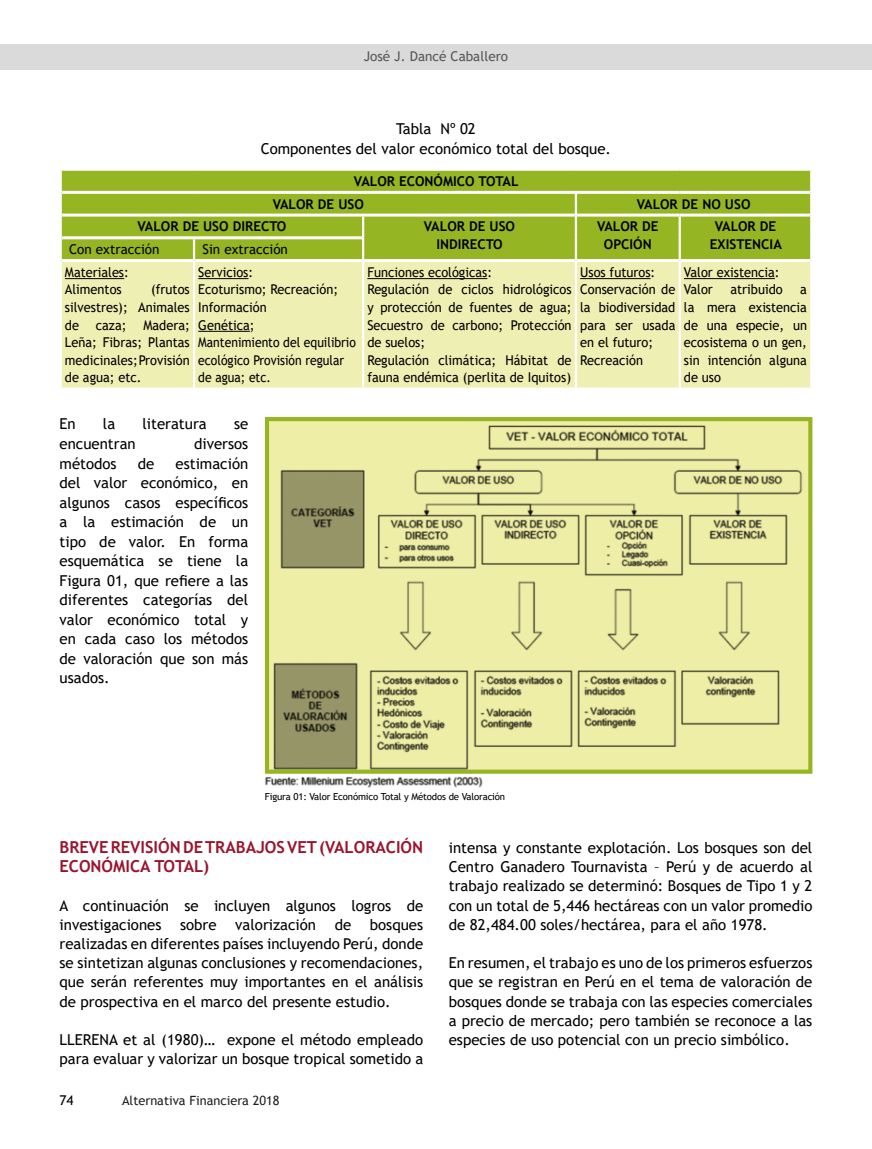
<style>
.page{position:relative;width:872px;height:1149px;background:#fff}
.page>*{position:absolute;margin:0;border:0;box-sizing:border-box;transform-origin:0 0}
.t1{font:700 16.5px/19.2px "Trebuchet MS";color:#9a142e}
.t2{font:15px/19.2px "Trebuchet MS";color:#000;text-align:justify}
.t3{font:13.5px/17.5px "Trebuchet MS";color:#000;scale:.95 1}
.t4{font:700 13.5px/17.5px "Trebuchet MS";color:#000;text-align:center}
.t5{font:13.5px "Trebuchet MS";color:#000}
.t6{font:13.5px "Trebuchet MS";color:#575756}
.PIE_DE_PAGINA{font:12.75px "Trebuchet MS";color:#231f20}
.t7{font:9.6px "Trebuchet MS";letter-spacing:-.015em;color:#000}
</style>
<div class="page">
<div style="left:0;top:45px;width:872px;height:25px;background:#dadada"></div>
<div style="left:62px;top:171px;width:748px;height:88px;background:#96b522"></div>
<div style="left:62px;top:262px;width:748px;height:125px;background:#eeefb2"></div>
<hr style="left:62px;top:191px;width:132px;height:3px;background:#fff">
<hr style="left:194px;top:191px;width:169px;height:3px;background:#fff">
<hr style="left:363px;top:191px;width:213px;height:3px;background:#fff">
<hr style="left:576px;top:191px;width:103px;height:3px;background:#fff">
<hr style="left:679px;top:191px;width:131px;height:3px;background:#fff">
<hr style="left:62px;top:213px;width:132px;height:3px;background:#fff">
<hr style="left:194px;top:213px;width:169px;height:3px;background:#fff">
<hr style="left:363px;top:213px;width:212px;height:3px;background:#fff">
<hr style="left:577px;top:213px;width:102px;height:3px;background:#fff">
<hr style="left:679px;top:213px;width:131px;height:3px;background:#fff">
<hr style="left:62px;top:236px;width:132px;height:3px;background:#fff">
<hr style="left:194px;top:236px;width:168px;height:3px;background:#fff">
<hr style="left:575px;top:194px;width:2px;height:21px;background:#fff">
<hr style="left:362px;top:216px;width:2px;height:22px;background:#fff">
<hr style="left:575px;top:215px;width:2px;height:23px;background:#fff">
<hr style="left:678px;top:216px;width:3px;height:22px;background:#fff">
<hr style="left:575px;top:238px;width:2px;height:22px;background:#fff">
<hr style="left:678px;top:238px;width:3px;height:22px;background:#fff">
<hr style="left:193px;top:239px;width:2px;height:21px;background:#fff">
<hr style="left:362px;top:238px;width:2px;height:22px;background:#fff">
<hr style="left:193px;top:260px;width:2px;height:127px;background:#fff">
<hr style="left:362px;top:260px;width:2px;height:127px;background:#fff">
<hr style="left:575px;top:260px;width:2px;height:127px;background:#fff">
<hr style="left:678px;top:260px;width:3px;height:127px;background:#fff">
<hr style="left:65px;top:278px;width:59px;height:1px;background:#000">
<hr style="left:198px;top:278px;width:50px;height:1px;background:#000">
<hr style="left:198px;top:331px;width:52px;height:1px;background:#000">
<hr style="left:367px;top:278px;width:120px;height:1px;background:#000">
<hr style="left:580px;top:278px;width:70px;height:1px;background:#000">
<hr style="left:684px;top:278px;width:91px;height:1px;background:#000">
<img style="left:264px;top:418px;width:547px;height:370px">
<p class="t6" style="left:364px;top:48px;width:146px">José J. Dancé Caballero</p>
<p class="t2" style="left:261px;top:119px;width:352px;text-align:center">Tabla Nº 02<br>Componentes del valor económico total del bosque.</p>
<p class="t4" style="left:273px;top:170px;width:247px;line-height:22.6px;text-align:left;text-indent:81px">VALOR ECONÓMICO TOTAL<br>VALOR DE USO</p>
<p class="t4" style="left:636px;top:195px;width:115px">VALOR DE NO USO</p>
<p class="t4" style="left:137px;top:218px;width:150px">VALOR DE USO DIRECTO</p>
<p class="t4" style="left:424px;top:218px;width:93px">VALOR DE USO<br>INDIRECTO</p>
<p class="t4" style="left:597px;top:218px;width:63px">VALOR DE<br>OPCIÓN</p>
<p class="t4" style="left:710px;top:218px;width:73px">VALOR DE<br>EXISTENCIA</p>
<p class="t5" style="left:69px;top:241px;width:92px">Con extracción</p>
<p class="t5" style="left:203px;top:241px;width:87px">Sin extracción</p>
<p class="t3" style="left:65px;top:263px;width:69px">Materiales:<br>Alimentos</p>
<p class="t3" style="left:198px;top:263px;width:167px">Servicios:<br>Ecoturismo; Recreación;<br>Información<br>Genética;<br>Mantenimiento del equilibrio ecológico Provisión regular de agua; etc.</p>
<p class="t3" style="left:367px;top:263px;width:216px">Funciones ecológicas:<br>Regulación de ciclos hidrológicos y protección de fuentes de agua;<br>Secuestro de carbono; Protección de suelos;<br>Regulación climática; Hábitat de fauna endémica (perlita de Iquitos)</p>
<p class="t3" style="left:580px;top:263px;width:102px">Usos futuros:<br>Conservación de la biodiversidad para ser usada en el futuro;<br>Recreación</p>
<p class="t3" style="left:684px;top:263px;width:102px">Valor existencia:<br>Valor</p>
<p class="t3" style="left:65px;top:281px;width:133px;text-align:justify;text-indent:86px">(frutos silvestres); Animales de caza; Madera; Leña; Fibras; Plantas medicinales; Provisión de agua; etc.</p>
<p class="t3" style="left:730px;top:281px;width:57px">atribuido</p>
<p class="t3" style="left:684px;top:281px;width:131px;text-align:justify;text-indent:116px">a la mera existencia de una especie, un ecosistema o un gen, sin intención alguna de uso</p>
<p class="t2" style="left:60px;top:414px;width:18px">En</p>
<p class="t2" style="left:103px;top:414px;width:14px">la</p>
<p class="t2" style="left:142px;top:414px;width:66px">literatura</p>
<p class="t2" style="left:234px;top:414px;width:16px">se</p>
<p class="t2" style="left:60px;top:434px;width:78px">encuentran</p>
<p class="t2" style="left:194px;top:434px;width:56px">diversos</p>
<p class="t2" style="left:60px;top:453px;width:59px">métodos</p>
<p class="t2" style="left:138px;top:453px;width:18px">de</p>
<p class="t2" style="left:60px;top:453px;width:190px;text-indent:116px">estimación del valor económico, en algunos casos específicos a la estimación de un tipo de valor. En forma esquemática se tiene la Figura 01, que refiere a las diferentes categorías del valor económico total y en cada caso los métodos de valoración que son más usados.</p>
<p class="t7" style="left:265px;top:790px;width:242px">Figura 01: Valor Económico Total y Métodos de Valoración</p>
<p class="t1" style="left:60px;top:837px;width:365px">BREVE REVISIÓN DE TRABAJOS VET (VALORACIÓN<br>ECONÓMICA TOTAL)</p>
<p class="t2" style="left:60px;top:895px;width:365px">A continuación se incluyen algunos logros de investigaciones sobre valorización de bosques realizadas en diferentes países incluyendo Perú, donde se sintetizan algunas conclusiones y recomendaciones, que serán referentes muy importantes en el análisis de prospectiva en el marco del presente estudio.</p>
<p class="t2" style="left:60px;top:1029px;width:365px">LLERENA et al (1980)… expone el método empleado para evaluar y valorizar un bosque tropical sometido a</p>
<p class="t2" style="left:449px;top:837px;width:365px">intensa y constante explotación. Los bosques son del Centro Ganadero Tournavista – Perú y de acuerdo al trabajo realizado se determinó: Bosques de Tipo 1 y 2 con un total de 5,446 hectáreas con un valor promedio de 82,484.00 soles/hectárea, para el año 1978.</p>
<p class="t2" style="left:449px;top:952px;width:365px">En resumen, el trabajo es uno de los primeros esfuerzos que se registran en Perú en el tema de valoración de bosques donde se trabaja con las especies comerciales a precio de mercado; pero también se reconoce a las especies de uso potencial con un precio simbólico.</p>
<p class="t5" style="left:60px;top:1091px;width:16px">74</p>
<p class="t5" style="left:122px;top:1091px;width:161px">Alternativa Finaciera 2018</p>
<p class="PIE_DE_PAGINA" style="left:122px;top:1092px;width:159px">Alternativa Financiera 2018</p>
</div>
